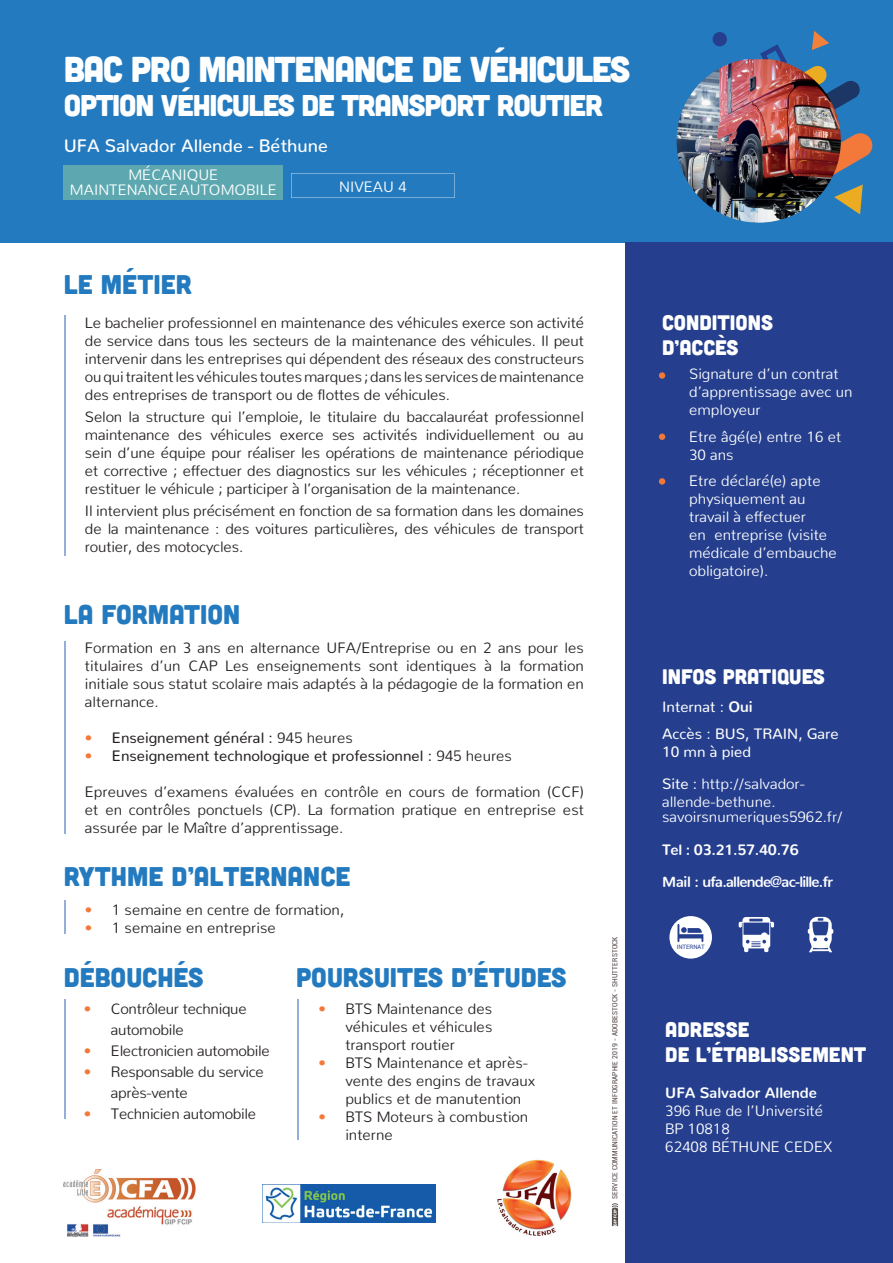
<style>
.page{position:relative;width:893px;height:1263px;background:#fff}
.page>*{position:absolute;margin:0;border:0;box-sizing:border-box;transform-origin:0 0}
.t1{font:36px "Cubano";letter-spacing:-.04em;color:#fff}
.t2{font:30px "Cubano";letter-spacing:-.04em;color:#fff}
.t3{font:27px "Cubano";color:#237abf}
.t4{font:21px/25.2px "Cubano";color:#fff}
.t5{font:500 18px "Nunito";color:#fff}
.t6{font:300 15px/18px "Nunito";color:#231f20;text-align:justify}
.t7{font:300 15px/18px "Nunito";color:#fff}
.t8{font:300 15px/21px "Nunito";letter-spacing:-.02em;color:#231f20}
.t9{font:15px "Nunito";color:#231f20}
.t10{font:700 15px/32.5px "Nunito";letter-spacing:-.05em;color:#fff}
.t11{font:15px/26.5px "Nunito";color:#fff}
.t12{font:700 15px "Nunito";color:#fff}
.t13{font:condensed 7.5px "Roboto";letter-spacing:.02em;color:#574f4c}
.t14{font:6px "Roboto";color:#253f8e}
.s1{font-weight:300;color:#f3793b}
.s2{font-weight:300}
.s3{color:#f3793b}
.s4{font-weight:700}
.s5{font-weight:400}
</style>
<div class="page">
<svg style="left:612px;top:1203px;width:6px;height:23px"></svg>
<div style="left:0;top:0;width:893px;height:242px;background:#237abf"></div>
<div style="left:625px;top:242px;width:268px;height:1021px;background:#253f8e"></div>
<svg style="left:291px;top:173px;width:164px;height:25px"></svg>
<div style="left:713px;top:32px;width:14px;height:14px;background:#253f8e;border-radius:50%"></div>
<svg style="left:760px;top:31px;width:100px;height:75px"></svg>
<svg style="left:841px;top:133px;width:32px;height:81px"></svg>
<img style="left:677px;top:59px;width:164px;height:164px">
<img style="left:64px;top:1169px;width:132px;height:67px">
<img style="left:262px;top:1184px;width:174px;height:39px">
<img style="left:497px;top:1159px;width:75px;height:77px">
<hr style="left:64px;top:315px;width:1px;height:240px;background:#94afda">
<hr style="left:64px;top:641px;width:1px;height:192px;background:#94afda">
<hr style="left:64px;top:900px;width:1px;height:33px;background:#94afda">
<hr style="left:297px;top:999px;width:2px;height:141px;background:#94afda">
<hr style="left:64px;top:999px;width:1px;height:120px;background:#94afda">
<div style="left:659px;top:372px;width:6px;height:7px;background:#f3793b;border-radius:50%"></div>
<svg style="left:659px;top:434px;width:6px;height:6px"></svg>
<div style="left:659px;top:478px;width:6px;height:7px;background:#f3793b;border-radius:50%"></div>
<svg style="left:739px;top:917px;width:35px;height:35px"></svg>
<svg style="left:808px;top:917px;width:25px;height:35px"></svg>
<div style="left:669px;top:916px;width:43px;height:43px;background:#fff;border-radius:50%"></div>
<svg style="left:677px;top:924px;width:26px;height:18px"></svg>
<div style="left:64px;top:165px;width:219px;height:35px;background:#5da8b0"></div>
<h1 class="t1" style="left:64px;top:46px;width:568px">BAC PRO MAINTENANCE DE VÉHICULES</h1>
<h2 class="t2" style="left:64px;top:86px;width:541px">OPTION VÉHICULES DE TRANSPORT ROUTIER</h2>
<p class="t5" style="left:64px;top:129px;width:266px">UFA Salvador Allende - Béthune</p>
<p class="t7" style="left:339px;top:176px;width:69px">NIVEAU 4</p>
<p class="t7" style="left:70px;top:166px;width:208px;line-height:15px;text-align:center">MÉCANIQUE<br>MAINTENANCE AUTOMOBILE</p>
<h3 class="t3" style="left:64px;top:267px;width:130px">LE MÉTIER</h3>
<p class="t6" style="left:85px;top:312px;width:501px">Le bachelier professionnel en maintenance des véhicules exerce son activité de service dans tous les secteurs de la maintenance des véhicules. Il peut intervenir dans les entreprises qui dépendent des réseaux des constructeurs ou qui traitent les véhicules toutes marques ; dans les services de maintenance des entreprises de transport ou de flottes de véhicules.</p>
<p class="t6" style="left:85px;top:406px;width:501px">Selon la structure qui l’emploie, le titulaire du baccalauréat professionnel maintenance des véhicules exerce ses activités individuellement ou au sein d’une équipe pour réaliser les opérations de maintenance périodique et corrective ; effectuer des diagnostics sur les véhicules ; réceptionner et restituer le véhicule ; participer à l’organisation de la maintenance.</p>
<p class="t6" style="left:85px;top:500px;width:501px">Il intervient plus précisément en fonction de sa formation dans les domaines de la maintenance : des voitures particulières, des véhicules de transport routier, des motocycles.</p>
<h3 class="t3" style="left:64px;top:597px;width:178px">LA FORMATION</h3>
<p class="t6" style="left:85px;top:637px;width:500px">Formation en 3 ans en alternance UFA/Entreprise ou en 2 ans pour les titulaires d’un CAP Les enseignements sont identiques à la formation initiale sous statut scolaire mais adaptés à la pédagogie de la formation en alternance.</p>
<p class="t9" style="left:85px;top:725px;width:269px"><span class="s1">•</span> Enseignement général : <span class="s2">945 heures</span></p>
<p class="t9" style="left:85px;top:743px;width:429px"><span class="s1">•</span> Enseignement technologique et professionnel : <span class="s2">945 heures</span></p>
<p class="t6" style="left:85px;top:781px;width:500px">Epreuves d’examens évaluées en contrôle en cours de formation (CCF) et en contrôles ponctuels (CP). La formation pratique en entreprise est assurée par le Maître d’apprentissage.</p>
<h3 class="t3" style="left:64px;top:859px;width:288px">RYTHME D’ALTERNANCE</h3>
<p class="t6" style="left:85px;top:899px;width:261px"><span class="s3">•</span> 1 semaine en centre de formation,</p>
<p class="t6" style="left:85px;top:917px;width:192px"><span class="s3">•</span> 1 semaine en entreprise</p>
<h3 class="t3" style="left:296px;top:960px;width:272px">POURSUITES D’ÉTUDES</h3>
<p class="t6" style="left:345px;top:998px;width:148px;text-indent:-27px"><span class="s3">•</span> BTS Maintenance des véhicules et véhicules transport routier</p>
<p class="t6" style="left:345px;top:1052px;width:191px;text-align:left;text-indent:-27px"><span class="s3">•</span> BTS Maintenance et après&shy;vente des engins de travaux publics et de manutention</p>
<p class="t6" style="left:345px;top:1106px;width:184px;text-indent:-27px"><span class="s3">•</span> BTS Moteurs à combustion interne</p>
<h3 class="t3" style="left:64px;top:960px;width:141px">DÉBOUCHÉS</h3>
<p class="t8" style="left:111px;top:997px;width:137px;text-indent:-27px"><span class="s3">•</span> Contrôleur technique automobile</p>
<p class="t8" style="left:84px;top:1039px;width:187px"><span class="s3">•</span> Electronicien automobile</p>
<p class="t8" style="left:111px;top:1060px;width:154px;text-indent:-27px"><span class="s3">•</span> Responsable du service après-vente</p>
<p class="t8" style="left:84px;top:1102px;width:174px"><span class="s3">•</span> Technicien automobile</p>
<p class="t13" style="left:610px;top:1199px;width:264px;rotate:-90deg">SERVICE COMMUNICATION ET INFOGRAPHIE 2019 - ADOBESTOCK - SHUTTERSTOCK</p>
<h3 class="t4" style="left:662px;top:309px;width:112px">CONDITIONS<br>D’ACCÈS</h3>
<p class="t7" style="left:689px;top:363px;width:165px">Signature d’un contrat d’apprentissage avec un employeur</p>
<p class="t7" style="left:689px;top:426px;width:154px">Etre âgé(e) entre 16 et<br>30 ans</p>
<p class="t7" style="left:689px;top:470px;width:149px">Etre déclaré(e) apte physiquement au travail à effectuer<br>en entreprise (visite médicale d’embauche obligatoire).</p>
<h3 class="t4" style="left:662px;top:663px;width:164px">INFOS PRATIQUES</h3>
<p class="t11" style="left:662px;top:692px;width:178px">Internat : <span class="s4">Oui<br></span>Accès : BUS, TRAIN, Gare</p>
<p class="t7" style="left:662px;top:734px;width:144px;line-height:32.5px"><span class="s5">10 mn à pied<br>Site :</span> http://salvador-</p>
<p class="t7" style="left:662px;top:793px;width:182px;line-height:15px">allende-bethune. savoirsnumeriques5962.fr/</p>
<p class="t10" style="left:662px;top:831px;width:172px">Tel : 03.21.57.40.76<br>Mail : ufa.allende@ac-lille.fr</p>
<p class="t14" style="left:677px;top:943px;width:29px">INTERNAT</p>
<h3 class="t4" style="left:665px;top:1016px;width:203px">ADRESSE<br>DE L’ÉTABLISSEMENT</h3>
<p class="t12" style="left:665px;top:1079px;width:153px">UFA Salvador Allende</p>
<p class="t7" style="left:665px;top:1100px;width:169px">396 Rue de l’Université<br>BP 10818<br>62408 BÉTHUNE CEDEX</p>
</div>
